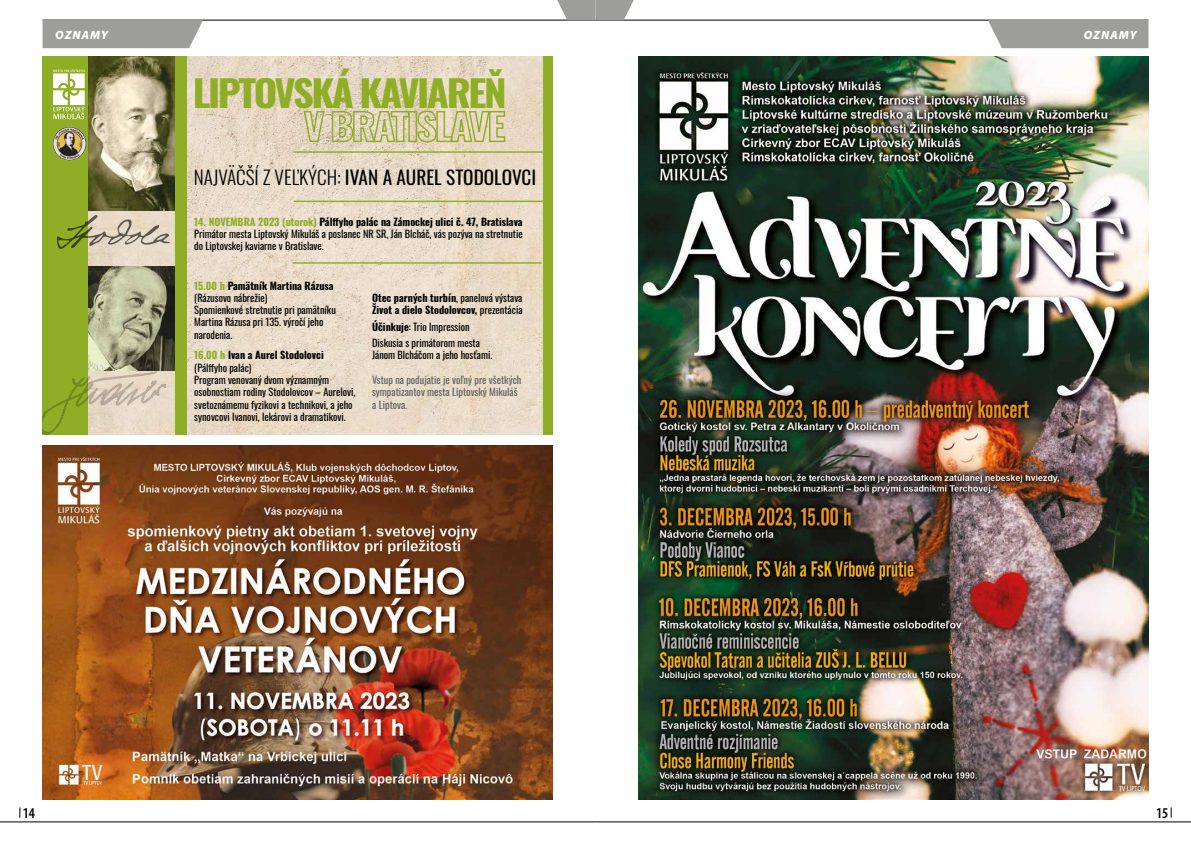
<style>
.page{position:relative;width:1191px;height:842px;background:#fff}
.page>*{position:absolute;margin:0;border:0;box-sizing:border-box;transform-origin:0 0}
.t1{font:700 36.6px/33.7px "Oswald";letter-spacing:-.06em;color:#8fae25;text-align:right;scale:1.1 1}
.t2{font:19px "Oswald";color:#010202}
.t3{font:600 condensed 15px "Myriad Pro";color:#000}
.t4{font:italic 900 12px "Myriad Pro";letter-spacing:.08em;color:#fff}
.t5{font:10.3px/12.3px "Oswald";color:#000}
.t6{font:10.3px/12.3px "Oswald";color:#646363}
.t7{font:700 10.3px/12.3px "Oswald";color:#000}
.s1{font-weight:300}
.s2{font-weight:700;color:#8fae25}
.s3{font-weight:700}
.s4{font-weight:400}
</style>
<div class="page">
<hr style="left:43px;top:20px;width:552px;height:1px;background:#000">
<hr style="left:0;top:822px;width:595px;height:1px;background:#000">
<hr style="left:595px;top:822px;width:596px;height:1px;background:#000">
<div style="left:43px;top:20px;width:160px;height:28px;background:#9d9d9c"></div>
<hr style="left:595px;top:20px;width:553px;height:1px;background:#000">
<svg style="left:553px;top:0;width:85px;height:20px"></svg>
<div style="left:987px;top:20px;width:161px;height:28px;background:#9d9d9c"></div>
<img style="left:43px;top:446px;width:510px;height:353px">
<div style="left:43px;top:57px;width:510px;height:378px;background:#8fae25"></div>
<img style="left:188px;top:57px;width:354px;height:378px">
<img style="left:88px;top:266px;width:86px;height:105px">
<hr style="left:293px;top:151px;width:250px;height:2px;background:#8fae25">
<hr style="left:293px;top:201px;width:250px;height:1px;background:#8fae25">
<hr style="left:292px;top:262px;width:250px;height:2px;background:#8fae25">
<img style="left:170px;top:371px;width:5px;height:64px">
<img style="left:88px;top:211px;width:87px;height:55px">
<svg style="left:57px;top:214px;width:113px;height:35px"></svg>
<img style="left:52px;top:127px;width:34px;height:34px">
<img style="left:88px;top:57px;width:87px;height:154px">
<svg style="left:53px;top:69px;width:32px;height:50px"></svg>
<svg style="left:43px;top:369px;width:127px;height:66px"></svg>
<img style="left:638px;top:57px;width:510px;height:742px">
<p class="t4" style="left:55px;top:26px;width:55px">OZNAMY</p>
<p class="t4" style="left:1083px;top:27px;width:55px">OZNAMY</p>
<h1 class="t1" style="left:193px;top:78px;width:287px">LIPTOVSKÁ KAVIAREŇ<br>V BRATISLAVE</h1>
<h2 class="t2" style="left:194px;top:161px;width:344px"><span class="s1">NAJVÄČŠÍ Z VEĽKÝCH:</span> IVAN A AUREL STODOLOVCI</h2>
<p class="t5" style="left:194px;top:214px;width:330px;text-align:justify"><span class="s2">14. NOVEMBRA 2023 (utorok)</span> <span class="s3">Pálffyho palác na Zámockej ulici č. 47, Bratislava </span>Primátor mesta Liptovský Mikuláš a poslanec NR SR, Ján Blcháč, vás pozýva na stretnutie do Liptovskej kaviarne v Bratislave.</p>
<p class="t5" style="left:194px;top:278px;width:143px"><span class="s2">15.00 h</span> <span class="s3">Pamätník Martina Rázusa </span>(Rázusovo nábrežie)<br>Spomienkové stretnutie pri pamätníku<br>Martina Rázusa pri 135. výročí jeho narodenia.</p>
<p class="t5" style="left:194px;top:348px;width:163px"><span class="s2">16.00 h</span> <span class="s3">Ivan a Aurel Stodolovci </span>(Pálffyho palác)<br>Program venovaný dvom významným osobnostiam rodiny Stodolovcov – Aurelovi, svetoznámemu fyzikovi a technikovi, a jeho synovcovi Ivanovi, lekárovi a dramatikovi.</p>
<p class="t7" style="left:372px;top:292px;width:152px">Otec parných turbín<span class="s4">, panelová výstava<br></span>Život a dielo Stodolovcov, <span class="s4">prezentácia</span></p>
<p class="t5" style="left:372px;top:317px;width:109px;line-height:16.5px"><span class="s3">Účinkuje</span>: Trio lmpression<br>Diskusia s primátorom mesta</p>
<p class="t5" style="left:372px;top:348px;width:122px">Jánom Blcháčom a jeho hosťami.</p>
<p class="t6" style="left:372px;top:373px;width:151px">Vstup na podujatie je voľný pre všetkých sympatizantov mesta Liptovský Mikuláš a Liptova.</p>
<h3 class="t3" style="left:23px;top:803px;width:14px">14</h3>
<h3 class="t3" style="left:1156px;top:803px;width:14px">15</h3>
</div>
